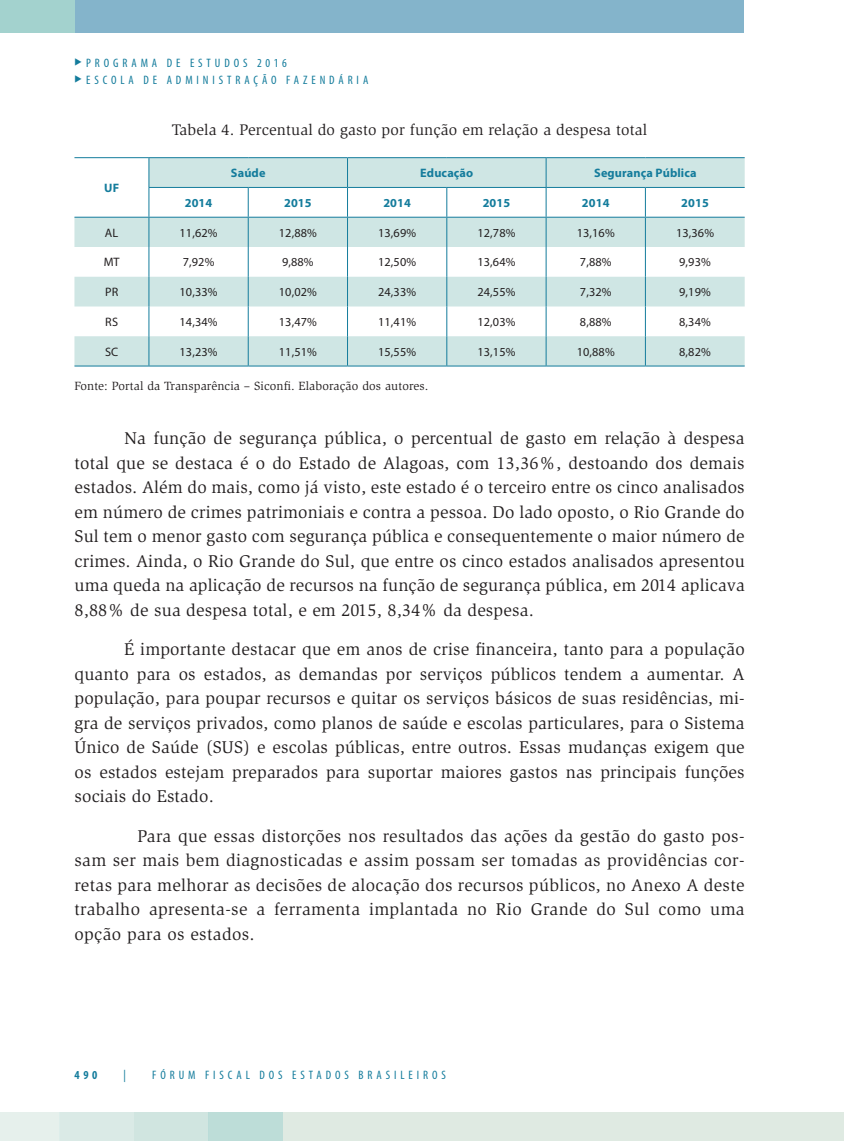
<style>
.page{position:relative;width:844px;height:1141px;background:#fff}
.page>*{position:absolute;margin:0;border:0;box-sizing:border-box;transform-origin:0 0}
.t1{font:17.5px/24.5px "Slimbach Std";letter-spacing:.01em;color:#231f20;text-align:justify}
.t2{font:15.75px "Slimbach Std";letter-spacing:.01em;color:#231f20}
.t3{font:12.25px "Myriad Pro";letter-spacing:.01em;color:#231f20}
.t4{font:condensed 12.25px "Myriad Pro";letter-spacing:.32em;color:#147c9c}
.t5{font:12.25px "Slimbach Std";letter-spacing:.01em;color:#231f20}
.t6{font:700 12.25px "Myriad Pro";letter-spacing:.01em;color:#147c9c}
.t7{font:700 condensed 12.25px "Myriad Pro";color:#147c9c}
</style>
<div class="page">
<div style="left:0;top:1112px;width:843px;height:29px;background:#dfeae2"></div>
<div style="left:0;top:1112px;width:60px;height:29px;background:#e6f0ec"></div>
<div style="left:60px;top:1112px;width:74px;height:29px;background:#d8ebe9"></div>
<div style="left:134px;top:1112px;width:74px;height:29px;background:#d0e5e0"></div>
<div style="left:208px;top:1112px;width:75px;height:29px;background:#bdddd8"></div>
<svg style="left:843px;top:1112px;width:1px;height:29px"></svg>
<div style="left:53px;top:0;width:690px;height:33px;background:#84b4cb"></div>
<div style="left:0;top:0;width:74px;height:33px;background:#a3d2ce"></div>
<svg style="left:74px;top:158px;width:670px;height:208px;fill:#cfe6e4"></svg>
<hr style="left:74px;top:157px;width:75px;height:1px;background:#147c9c">
<hr style="left:149px;top:157px;width:99px;height:1px;background:#147c9c">
<hr style="left:248px;top:157px;width:99px;height:1px;background:#147c9c">
<hr style="left:347px;top:157px;width:99px;height:1px;background:#147c9c">
<hr style="left:446px;top:157px;width:100px;height:1px;background:#147c9c">
<hr style="left:546px;top:157px;width:99px;height:1px;background:#147c9c">
<hr style="left:645px;top:157px;width:99px;height:1px;background:#147c9c">
<hr style="left:148px;top:187px;width:100px;height:1px;background:#147c9c">
<hr style="left:248px;top:187px;width:99px;height:1px;background:#147c9c">
<hr style="left:347px;top:187px;width:99px;height:1px;background:#147c9c">
<hr style="left:446px;top:187px;width:100px;height:1px;background:#147c9c">
<hr style="left:546px;top:187px;width:99px;height:1px;background:#147c9c">
<hr style="left:645px;top:187px;width:99px;height:1px;background:#147c9c">
<hr style="left:74px;top:217px;width:75px;height:1px;background:#147c9c">
<hr style="left:149px;top:217px;width:99px;height:1px;background:#147c9c">
<svg style="left:148px;top:158px;width:1px;height:89px"></svg>
<hr style="left:248px;top:217px;width:99px;height:1px;background:#147c9c">
<svg style="left:248px;top:188px;width:1px;height:59px"></svg>
<hr style="left:347px;top:217px;width:99px;height:1px;background:#147c9c">
<svg style="left:347px;top:158px;width:1px;height:89px"></svg>
<hr style="left:446px;top:217px;width:100px;height:1px;background:#147c9c">
<svg style="left:446px;top:188px;width:1px;height:59px"></svg>
<hr style="left:546px;top:217px;width:99px;height:1px;background:#147c9c">
<svg style="left:545px;top:158px;width:1px;height:89px"></svg>
<hr style="left:645px;top:217px;width:99px;height:1px;background:#147c9c">
<svg style="left:644px;top:188px;width:1px;height:59px"></svg>
<hr style="left:148px;top:247px;width:1px;height:30px;background:#147c9c">
<hr style="left:248px;top:247px;width:1px;height:30px;background:#147c9c">
<hr style="left:347px;top:247px;width:1px;height:30px;background:#147c9c">
<hr style="left:446px;top:247px;width:1px;height:30px;background:#147c9c">
<hr style="left:545px;top:247px;width:1px;height:30px;background:#147c9c">
<hr style="left:644px;top:247px;width:1px;height:30px;background:#147c9c">
<svg style="left:148px;top:277px;width:1px;height:29px"></svg>
<svg style="left:248px;top:277px;width:1px;height:29px"></svg>
<svg style="left:347px;top:277px;width:1px;height:29px"></svg>
<svg style="left:446px;top:277px;width:1px;height:29px"></svg>
<svg style="left:545px;top:277px;width:1px;height:29px"></svg>
<svg style="left:644px;top:277px;width:1px;height:29px"></svg>
<hr style="left:148px;top:306px;width:1px;height:30px;background:#147c9c">
<hr style="left:248px;top:306px;width:1px;height:30px;background:#147c9c">
<hr style="left:347px;top:306px;width:1px;height:30px;background:#147c9c">
<hr style="left:446px;top:306px;width:1px;height:30px;background:#147c9c">
<hr style="left:545px;top:306px;width:1px;height:30px;background:#147c9c">
<hr style="left:644px;top:306px;width:1px;height:30px;background:#147c9c">
<hr style="left:148px;top:336px;width:1px;height:30px;background:#147c9c">
<hr style="left:248px;top:336px;width:1px;height:30px;background:#147c9c">
<hr style="left:347px;top:336px;width:1px;height:30px;background:#147c9c">
<hr style="left:446px;top:336px;width:1px;height:30px;background:#147c9c">
<hr style="left:545px;top:336px;width:1px;height:30px;background:#147c9c">
<hr style="left:644px;top:336px;width:1px;height:30px;background:#147c9c">
<hr style="left:74px;top:366px;width:75px;height:1px;background:#147c9c">
<hr style="left:149px;top:366px;width:99px;height:1px;background:#147c9c">
<hr style="left:248px;top:366px;width:99px;height:1px;background:#147c9c">
<hr style="left:347px;top:366px;width:99px;height:1px;background:#147c9c">
<hr style="left:446px;top:366px;width:100px;height:1px;background:#147c9c">
<hr style="left:546px;top:366px;width:99px;height:1px;background:#147c9c">
<hr style="left:645px;top:366px;width:99px;height:1px;background:#147c9c">
<p class="t4" style="left:74px;top:55px;width:214px">◆ PROGRAMA DE ESTUDOS 2016</p>
<p class="t4" style="left:74px;top:73px;width:295px">◆ ESCOLA DE ADMINISTRAÇÃO FAZENDÁRIA</p>
<p class="t2" style="left:172px;top:121px;width:477px">Tabela 4. Percentual do gasto por função em relação a despesa total</p>
<p class="t6" style="left:104px;top:180px;width:16px">UF</p>
<p class="t6" style="left:231px;top:165px;width:36px">Saúde</p>
<p class="t6" style="left:420px;top:165px;width:54px">Educação</p>
<p class="t6" style="left:594px;top:165px;width:104px">Segurança Pública</p>
<p class="t6" style="left:185px;top:195px;width:29px">2014</p>
<p class="t6" style="left:284px;top:195px;width:29px">2015</p>
<p class="t6" style="left:383px;top:195px;width:29px">2014</p>
<p class="t6" style="left:482px;top:195px;width:29px">2015</p>
<p class="t6" style="left:581px;top:195px;width:29px">2014</p>
<p class="t6" style="left:681px;top:195px;width:29px">2015</p>
<p class="t3" style="left:105px;top:225px;width:15px">AL</p>
<p class="t3" style="left:179px;top:225px;width:39px">11,62%</p>
<p class="t3" style="left:279px;top:225px;width:39px">12,88%</p>
<p class="t3" style="left:378px;top:225px;width:39px">13,69%</p>
<p class="t3" style="left:477px;top:225px;width:39px">12,78%</p>
<p class="t3" style="left:576px;top:225px;width:39px">13,16%</p>
<p class="t3" style="left:675px;top:225px;width:39px">13,36%</p>
<p class="t3" style="left:104px;top:255px;width:17px">MT</p>
<p class="t3" style="left:183px;top:255px;width:33px">7,92%</p>
<p class="t3" style="left:282px;top:255px;width:33px">9,88%</p>
<p class="t3" style="left:378px;top:255px;width:39px">12,50%</p>
<p class="t3" style="left:477px;top:255px;width:39px">13,64%</p>
<p class="t3" style="left:579px;top:255px;width:33px">7,88%</p>
<p class="t3" style="left:679px;top:255px;width:33px">9,93%</p>
<p class="t3" style="left:105px;top:285px;width:15px">PR</p>
<p class="t3" style="left:179px;top:285px;width:39px">10,33%</p>
<p class="t3" style="left:279px;top:285px;width:39px">10,02%</p>
<p class="t3" style="left:378px;top:285px;width:39px">24,33%</p>
<p class="t3" style="left:477px;top:285px;width:39px">24,55%</p>
<p class="t3" style="left:579px;top:285px;width:33px">7,32%</p>
<p class="t3" style="left:679px;top:285px;width:33px">9,19%</p>
<p class="t3" style="left:105px;top:314px;width:14px">RS</p>
<p class="t3" style="left:179px;top:314px;width:39px">14,34%</p>
<p class="t3" style="left:279px;top:314px;width:39px">13,47%</p>
<p class="t3" style="left:378px;top:314px;width:39px">11,41%</p>
<p class="t3" style="left:477px;top:314px;width:39px">12,03%</p>
<p class="t3" style="left:579px;top:314px;width:33px">8,88%</p>
<p class="t3" style="left:679px;top:314px;width:33px">8,34%</p>
<p class="t3" style="left:105px;top:344px;width:15px">SC</p>
<p class="t3" style="left:179px;top:344px;width:39px">13,23%</p>
<p class="t3" style="left:279px;top:344px;width:39px">11,51%</p>
<p class="t3" style="left:378px;top:344px;width:39px">15,55%</p>
<p class="t3" style="left:477px;top:344px;width:39px">13,15%</p>
<p class="t3" style="left:576px;top:344px;width:39px">10,88%</p>
<p class="t3" style="left:679px;top:344px;width:33px">8,82%</p>
<p class="t5" style="left:74px;top:379px;width:355px">Fonte: Portal da Transparência – Siconfi. Elaboração dos autores.</p>
<p class="t1" style="left:74px;top:426px;width:671px;text-indent:50px">Na função de segurança pública, o percentual de gasto em relação à despesa total que se destaca é o do Estado de Alagoas, com 13,36%, destoando dos demais estados. Além do mais, como já visto, este estado é o terceiro entre os cinco analisados em número de crimes patrimoniais e contra a pessoa. Do lado oposto, o Rio Grande do Sul tem o menor gasto com segurança pública e consequentemente o maior número de crimes. Ainda, o Rio Grande do Sul, que entre os cinco estados analisados apresentou uma queda na aplicação de recursos na função de segurança pública, em 2014 aplicava 8,88% de sua despesa total, e em 2015, 8,34% da despesa.</p>
<p class="t1" style="left:74px;top:637px;width:671px;text-indent:50px">É importante destacar que em anos de crise financeira, tanto para a população quanto para os estados, as demandas por serviços públicos tendem a aumentar. A população, para poupar recursos e quitar os serviços básicos de suas residências, mi&shy;gra de serviços privados, como planos de saúde e escolas particulares, para o Sistema Único de Saúde (SUS) e escolas públicas, entre outros. Essas mudanças exigem que os estados estejam preparados para suportar maiores gastos nas principais funções sociais do Estado.</p>
<p class="t1" style="left:74px;top:824px;width:671px;text-indent:63px">Para que essas distorções nos resultados das ações da gestão do gasto pos&shy;sam ser mais bem diagnosticadas e assim possam ser tomadas as providências cor&shy;retas para melhorar as decisões de alocação dos recursos públicos, no Anexo A deste trabalho apresenta-se a ferramenta implantada no Rio Grande do Sul como uma opção para os estados.</p>
<p class="t7" style="left:74px;top:1067px;width:25px">490</p>
<p class="t4" style="left:123px;top:1067px;width:4px">|</p>
<p class="t4" style="left:152px;top:1067px;width:295px">FÓRUM FISCAL DOS ESTADOS BRASILEIROS</p>
</div>
